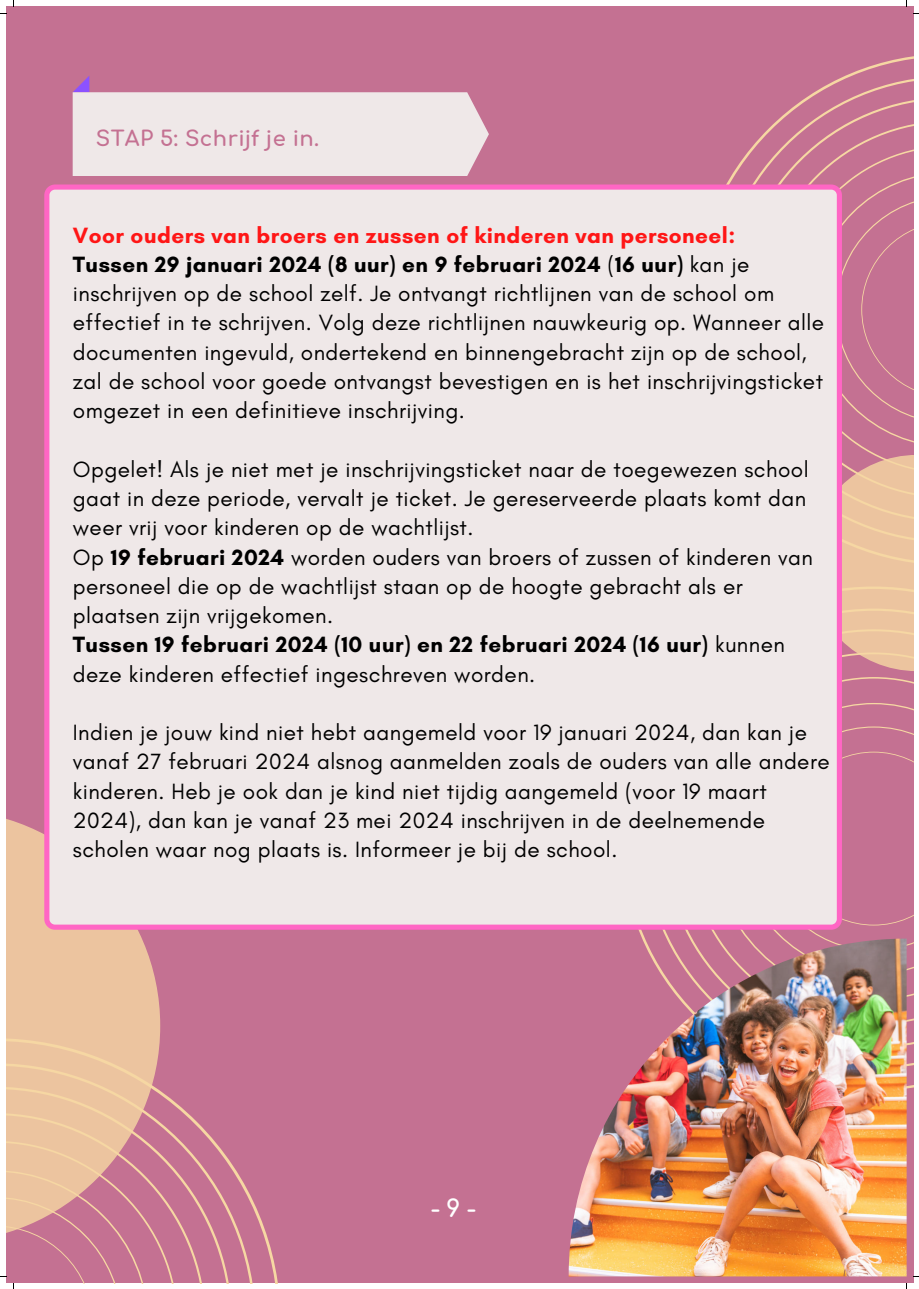
<style>
.page{position:relative;width:919px;height:1289px;background:#fff}
.page>*{position:absolute;margin:0;border:0;box-sizing:border-box;transform-origin:0 0}
.t1{font:700 24px "Comfortaa";color:#fff}
.t2{font:22.5px/29.2px "Glacial Indifference";letter-spacing:.02em;color:#000}
.t3{font:700 21px "Comfortaa";letter-spacing:.02em;color:#c47192}
.s1{font-weight:700;color:#ff1616}
.s2{font-weight:700}
</style>
<div class="page">
<div style="left:6px;top:6px;width:907px;height:1277px;background:#c47192"></div>
<svg style="left:643px;top:671px;width:270px;height:397px"></svg>
<svg style="left:726px;top:76px;width:187px;height:108px"></svg>
<svg style="left:232px;top:1164px;width:24px;height:119px"></svg>
<svg style="left:6px;top:819px;width:154px;height:267px;background:#eabf9e"></svg>
<svg style="left:785px;top:146px;width:128px;height:525px"></svg>
<svg style="left:73px;top:76px;width:416px;height:100px"></svg>
<img style="left:568px;top:938px;width:338px;height:337px">
<div style="left:44px;top:184px;width:797px;height:745px;background:#efe8e8"></div>
<svg style="left:0;top:1086px;width:232px;height:202px"></svg>
<p class="t3" style="left:96px;top:119px;width:225px">STAP 5: Schrijf je in.</p>
<p class="t2" style="left:73px;top:221px;width:752px"><span class="s1">Voor ouders van broers en zussen of kinderen van personeel:<br></span><span class="s2">Tussen 29 januari 2024 (8 uur) en 9 februari 2024</span> (<span class="s2">16 uur)</span> kan je inschrijven op de school zelf. Je ontvangt richtlijnen van de school om effectief in te schrijven. Volg deze richtlijnen nauwkeurig op. Wanneer alle documenten ingevuld, ondertekend en binnengebracht zijn op de school, zal de school voor goede ontvangst bevestigen en is het inschrijvingsticket omgezet in een definitieve inschrijving.</p>
<p class="t2" style="left:73px;top:455px;width:741px">Opgelet! Als je niet met je inschrijvingsticket naar de toegewezen school gaat in deze periode, vervalt je ticket. Je gereserveerde plaats komt dan weer vrij voor kinderen op de wachtlijst.<br>Op <span class="s2">19 februari 2024</span> worden ouders van broers of zussen of kinderen van personeel die op de wachtlijst staan op de hoogte gebracht als er plaatsen zijn vrijgekomen.<br><span class="s2">Tussen 19 februari 2024 (10 uur) en 22 februari 2024 (16 uur)</span> kunnen deze kinderen effectief ingeschreven worden.</p>
<p class="t2" style="left:73px;top:718px;width:758px">Indien je jouw kind niet hebt aangemeld voor 19 januari 2024, dan kan je vanaf 27 februari 2024 alsnog aanmelden zoals de ouders van alle andere kinderen. Heb je ook dan je kind niet tijdig aangemeld (voor 19 maart 2024), dan kan je vanaf 23 mei 2024 inschrijven in de deelnemende scholen waar nog plaats is. Informeer je bij de school.</p>
<p class="t1" style="left:430px;top:1186px;width:47px">- 9 -</p>
</div>
